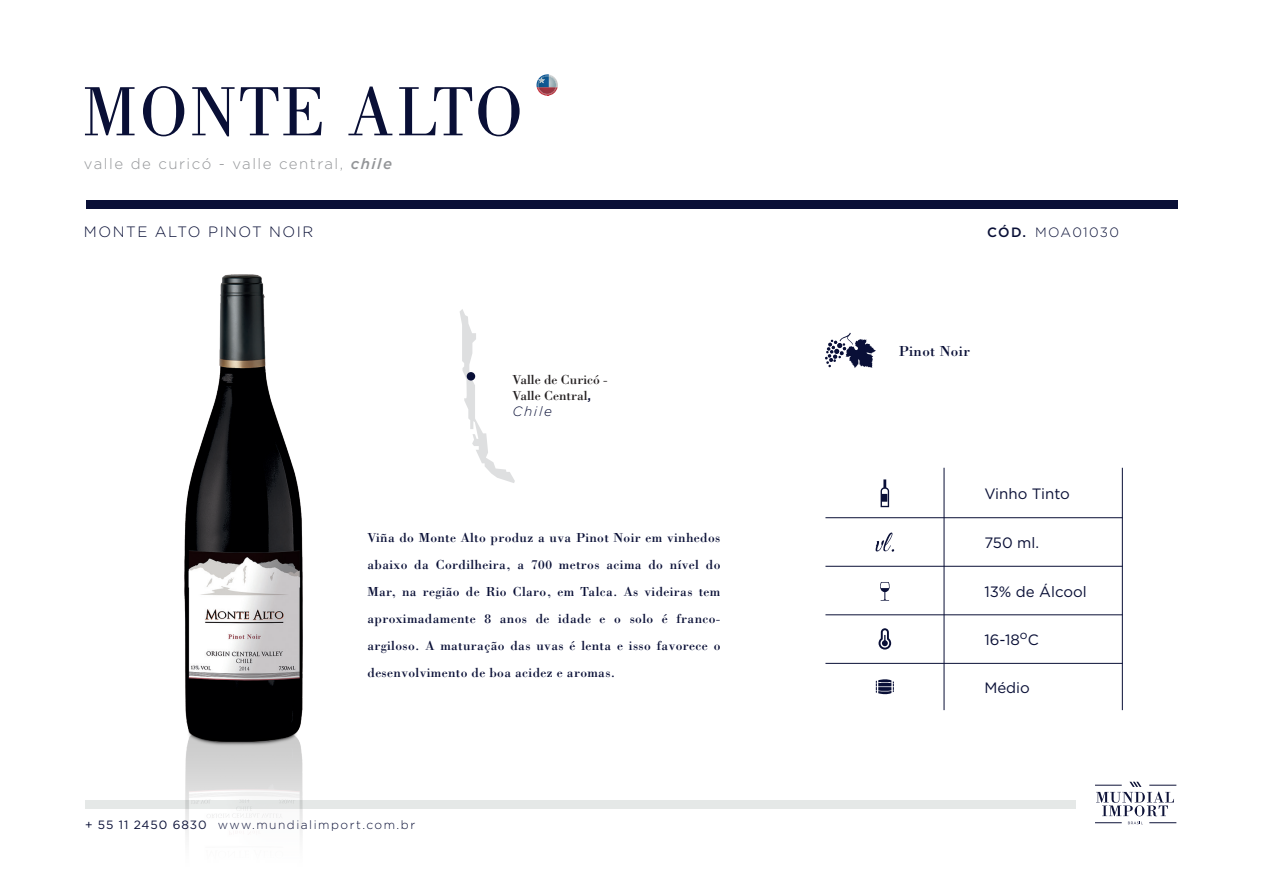
<style>
.page{position:relative;width:1263px;height:893px;background:#fff}
.page>*{position:absolute;margin:0;border:0;box-sizing:border-box;transform-origin:0 0}
.t1{font:72px "Bodoni Std";letter-spacing:.025em;color:#090f36}
.t2{font:15px "Gotham";color:#090f36}
.t3{font:300 15px "Gotham";letter-spacing:.1em;color:#939598}
.t4{font:300 15px "Gotham";letter-spacing:.1em;color:#090f36}
.t5{font:15px "Bodoni Std";letter-spacing:.025em;color:#090f36}
.t6{font:13.5px/27px "Bodoni Std";letter-spacing:.025em;color:#090f36;text-align:justify}
.t7{font:13.5px/16.2px "Bodoni Std";color:#231f20}
.t8{font:300 13.5px "Gotham";letter-spacing:.1em;color:#090f36}
.t9{font:italic 300 13.5px "Gotham";letter-spacing:.125em;color:#090f36}
.t10{font:500 13.5px "Gotham";color:#090f36}
.t11{font:300 12px "Gotham";letter-spacing:.125em;color:#090f36}
.s1{font-weight:500;font-style:italic}
.s2{font-family:"Gotham";font-weight:500;color:#090f36}
.s3{font-weight:400}
</style>
<div class="page">
<svg style="left:876px;top:679px;width:18px;height:15px"></svg>
<svg style="left:878px;top:628px;width:13px;height:21px"></svg>
<svg style="left:880px;top:582px;width:10px;height:19px"></svg>
<svg style="left:880px;top:479px;width:9px;height:28px"></svg>
<svg style="left:1095px;top:822px;width:27px;height:1px"></svg>
<svg style="left:1149px;top:822px;width:27px;height:1px"></svg>
<svg style="left:1128px;top:822px;width:15px;height:2px"></svg>
<svg style="left:1095px;top:782px;width:81px;height:34px"></svg>
<svg style="left:825px;top:333px;width:51px;height:35px"></svg>
<div style="left:87px;top:200px;width:1091px;height:9px;background:#090f36"></div>
<div style="left:86px;top:800px;width:990px;height:8px;background:#e5e8e7"></div>
<hr style="left:944px;top:468px;width:1px;height:242px;background:#090f36">
<hr style="left:1122px;top:468px;width:1px;height:242px;background:#090f36">
<hr style="left:825px;top:517px;width:298px;height:1px;background:#090f36">
<hr style="left:825px;top:566px;width:298px;height:1px;background:#090f36">
<hr style="left:825px;top:615px;width:298px;height:1px;background:#090f36">
<hr style="left:825px;top:663px;width:298px;height:1px;background:#090f36">
<svg style="left:875px;top:532px;width:19px;height:20px"></svg>
<svg style="left:536px;top:74px;width:22px;height:22px"></svg>
<svg style="left:460px;top:309px;width:55px;height:174px"></svg>
<div style="left:467px;top:372px;width:8px;height:9px;background:#090f36;border-radius:50%"></div>
<img style="left:184px;top:274px;width:118px;height:563px">
<h1 class="t1" style="left:82px;top:72px;width:443px">MONTE ALTO</h1>
<p class="t3" style="left:84px;top:154px;width:310px">valle de curicó - valle central, <span class="s1">chile</span></p>
<p class="t4" style="left:84px;top:222px;width:231px">MONTE ALTO PINOT NOIR</p>
<p class="t10" style="left:987px;top:224px;width:40px">CÓD.</p>
<p class="t8" style="left:1035px;top:224px;width:86px">MOA01030</p>
<p class="t7" style="left:512px;top:371px;width:97px">Valle de Curicó -<br>Valle Central<span class="s2">,</span></p>
<p class="t9" style="left:512px;top:403px;width:41px">Chile</p>
<p class="t5" style="left:899px;top:342px;width:73px">Pinot Noir</p>
<p class="t6" style="left:367px;top:524px;width:354px">Viña do Monte Alto produz a uva Pinot Noir em vinhedos abaixo da Cordilheira, a 700 metros acima do nível do Mar, na região de Rio Claro, em Talca. As videiras tem aproximadamente 8 anos de idade e o solo é franco&shy;argiloso. A maturação das uvas é lenta e isso favorece o desenvolvimento de boa acidez e aromas.</p>
<p class="t11" style="left:85px;top:817px;width:332px"><span class="s3">+ 55 11 2450 6830</span> www.mundialimport.com.br</p>
<p class="t2" style="left:984px;top:484px;width:87px">Vinho Tinto</p>
<p class="t2" style="left:984px;top:533px;width:56px">750 ml.</p>
<p class="t2" style="left:984px;top:582px;width:104px">13% de Álcool</p>
<p class="t2" style="left:984px;top:630px;width:56px">16-18<sup>o</sup>C</p>
<p class="t2" style="left:984px;top:678px;width:47px">Médio</p>
</div>
